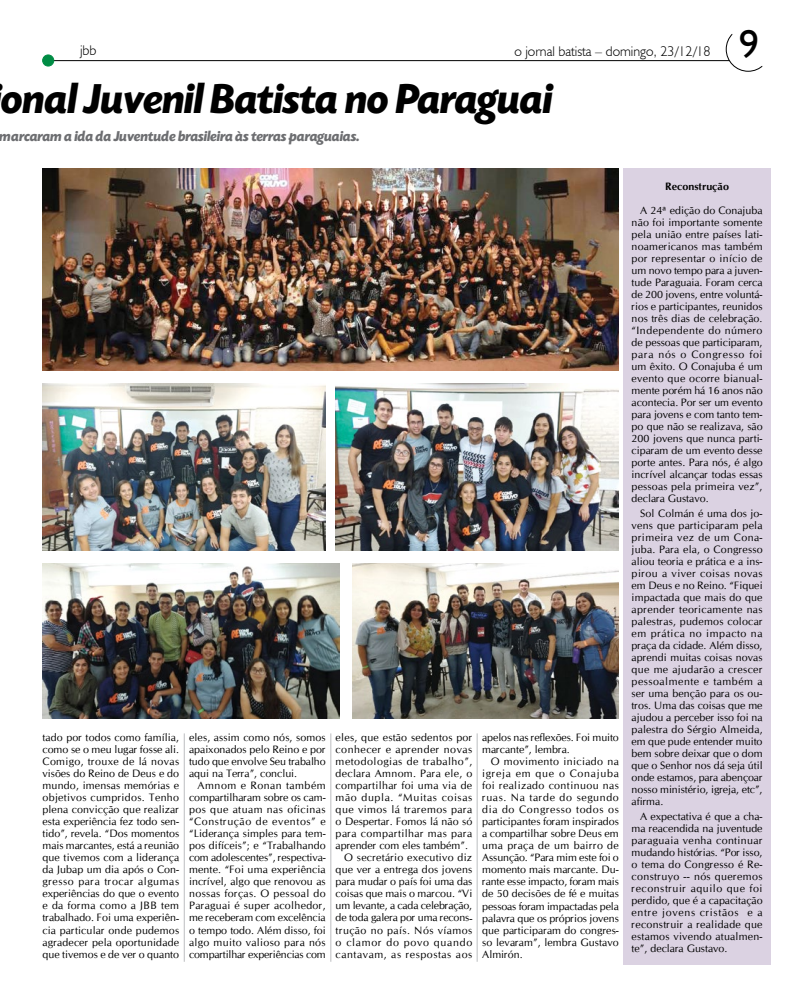
<style>
.page{position:relative;width:808px;height:993px;background:#fff}
.page>*{position:absolute;margin:0;border:0;box-sizing:border-box;transform-origin:0 0}
.t1{font:italic 700 44px "Today SHOP";color:#000}
.t2{font:40px "Humanist 521 BT";color:#000}
.t3{font:italic 700 15px "Today SHOP";color:#6d6e71}
.t4{font:300 14px "Humanist 521 BT";color:#000}
.t5{font:10.7px/12px "Cg Omega";letter-spacing:.01em;color:#000;text-align:justify}
.t6{font:10.7px/12px "Cg Omega";letter-spacing:-.01em;color:#000}
.t7{font:10.7px "Cg Omega";letter-spacing:.04em;color:#000}
.t8{font:10.7px "Cg Omega";letter-spacing:.045em;color:#000}
.t9{font:10.7px "Cg Omega";letter-spacing:.03em;color:#000}
.t10{font:10.7px "Cg Omega";letter-spacing:.05em;color:#000}
.t11{font:10.7px "Cg Omega";letter-spacing:.055em;color:#000}
.t12{font:10.7px "Cg Omega";letter-spacing:.065em;color:#000}
.t13{font:700 10.7px "Cg Omega";color:#000}
</style>
<div class="page">
<hr style="left:50px;top:60px;width:683px;height:1px;background:#000">
<svg style="left:706px;top:34px;width:57px;height:38px"></svg>
<div style="left:43px;top:55px;width:11px;height:11px;background:#008c44;border-radius:50%"></div>
<div style="left:43px;top:55px;width:11px;height:11px;border:1px solid #008c44;border-radius:50%"></div>
<div style="left:624px;top:168px;width:147px;height:796px;background:#dbd2e2"></div>
<hr style="left:184px;top:733px;width:1px;height:228px;background:#bcbec0">
<hr style="left:331px;top:733px;width:1px;height:228px;background:#bcbec0">
<hr style="left:477px;top:733px;width:1px;height:228px;background:#bcbec0">
<img style="left:43px;top:168px;width:575px;height:203px">
<img style="left:353px;top:563px;width:265px;height:155px">
<img style="left:43px;top:563px;width:296px;height:155px">
<img style="left:43px;top:383px;width:283px;height:167px">
<img style="left:335px;top:383px;width:283px;height:167px">
<h3 class="t4" style="left:80px;top:42px;width:18px">jbb</h3>
<h3 class="t4" style="left:514px;top:43px;width:198px">o jornal batista – domingo, 23/12/18</h3>
<h1 class="t1" style="left:1px;top:76px;width:553px">onal Juvenil Batista no Paraguai</h1>
<h3 class="t3" style="left:0;top:128px;width:361px">marcaram a ida da Juventude brasileira às terras paraguaias.</h3>
<h2 class="t2" style="left:739px;top:20px;width:22px">9</h2>
<p class="t5" style="left:43px;top:731px;width:138px">tado por todos como família, como se o meu lugar fosse ali.<br>Comigo, trouxe de lá novas visões do Reino de Deus e do mundo, imensas memórias e objetivos cumpridos. Tenho plena convicção que realizar esta experiência fez todo sen&shy;tido”, revela. “Dos momentos mais marcantes, está a reunião que tivemos com a liderança da Jubap um dia após o Con&shy;gresso para trocar algumas experiências do que o evento e da forma como a JBB tem trabalhado. Foi uma experiên&shy;cia particular onde pudemos agradecer pela oportunidade que tivemos e de ver o quanto</p>
<p class="t5" style="left:189px;top:731px;width:138px">eles, assim como nós, somos apaixonados pelo Reino e por tudo que envolve Seu trabalho aqui na Terra”, conclui.</p>
<p class="t5" style="left:189px;top:779px;width:138px;text-indent:9px">Amnom e Ronan também compartilharam sobre os cam&shy;pos que atuam nas oficinas “Construção de eventos” e “Liderança simples para tem&shy;pos difíceis”; e “Trabalhando com adolescentes”, respectiva&shy;mente. “Foi uma experiência incrível, algo que renovou as nossas forças. O pessoal do Paraguai é super acolhedor, me receberam com excelência o tempo todo. Além disso, foi algo muito valioso para nós compartilhar experiências com</p>
<p class="t5" style="left:336px;top:731px;width:138px">eles, que estão sedentos por</p>
<p class="t8" style="left:336px;top:743px;width:138px">conhecer e aprender novas</p>
<p class="t8" style="left:336px;top:755px;width:138px">metodologias de trabalho”,</p>
<p class="t9" style="left:336px;top:767px;width:138px">declara Amnom. Para ele, o</p>
<p class="t9" style="left:336px;top:779px;width:138px">compartilhar foi uma via de</p>
<p class="t11" style="left:336px;top:791px;width:138px">mão dupla. “Muitas coisas</p>
<p class="t7" style="left:336px;top:803px;width:138px">que vimos lá traremos para</p>
<p class="t5" style="left:336px;top:815px;width:138px">o Despertar. Fomos lá não só</p>
<p class="t7" style="left:336px;top:827px;width:138px">para compartilhar mas para</p>
<p class="t5" style="left:336px;top:839px;width:134px">aprender com eles também”.</p>
<p class="t5" style="left:344px;top:851px;width:130px">O secretário executivo diz</p>
<p class="t5" style="left:336px;top:863px;width:138px">que ver a entrega dos jovens</p>
<p class="t5" style="left:336px;top:875px;width:138px">para mudar o país foi uma das</p>
<p class="t5" style="left:336px;top:887px;width:138px">coisas que mais o marcou. “Vi</p>
<p class="t6" style="left:336px;top:899px;width:138px">um levante, a cada celebração,</p>
<p class="t6" style="left:336px;top:911px;width:138px">de toda galera por uma recons-</p>
<p class="t7" style="left:336px;top:923px;width:138px">trução no país. Nós víamos</p>
<p class="t12" style="left:336px;top:935px;width:138px">o clamor do povo quando</p>
<p class="t10" style="left:336px;top:947px;width:138px">cantavam, as respostas aos</p>
<p class="t6" style="left:482px;top:731px;width:138px">apelos nas reflexões. Foi muito marcante”, lembra.</p>
<p class="t5" style="left:482px;top:755px;width:138px;text-indent:9px">O movimento iniciado na igreja em que o Conajuba foi realizado continuou nas ruas. Na tarde do segundo dia do Congresso todos os participantes foram inspirados a compartilhar sobre Deus em uma praça de um bairro de Assunção. “Para mim este foi o momento mais marcante. Du&shy;rante esse impacto, foram mais de 50 decisões de fé e muitas pessoas foram impactadas pela palavra que os próprios jovens que participaram do congres&shy;so levaram”, lembra Gustavo Almirón.</p>
<p class="t13" style="left:665px;top:179px;width:65px">Reconstrução</p>
<p class="t5" style="left:632px;top:204px;width:133px;text-indent:9px">A 24ª edição do Conajuba não foi importante somente pela união entre países lati&shy;noamericanos mas também por representar o início de um novo tempo para a juven&shy;tude Paraguaia. Foram cerca de 200 jovens, entre voluntá&shy;rios e participantes, reunidos nos três dias de celebração. “Independente do número de pessoas que participaram, para nós o Congresso foi um êxito. O Conajuba é um evento que ocorre bianual&shy;mente porém há 16 anos não acontecia. Por ser um evento para jovens e com tanto tem&shy;po que não se realizava, são 200 jovens que nunca parti&shy;ciparam de um evento desse porte antes. Para nós, é algo incrível alcançar todas essas pessoas pela primeira vez”, declara Gustavo.</p>
<p class="t5" style="left:632px;top:507px;width:133px;text-indent:9px">Sol Colmán é uma dos jo&shy;vens que participaram pela primeira vez de um Cona&shy;juba. Para ela, o Congresso aliou teoria e prática e a ins&shy;pirou a viver coisas novas em Deus e no Reino. “Fiquei impactada que mais do que aprender teoricamente nas palestras, pudemos colocar em prática no impacto na praça da cidade. Além disso, aprendi muitas coisas novas que me ajudarão a crescer pessoalmente e também a ser uma benção para os ou&shy;tros. Uma das coisas que me ajudou a perceber isso foi na palestra do Sérgio Almeida, em que pude entender muito bem sobre deixar que o dom que o Senhor nos dá seja útil onde estamos, para abençoar nosso ministério, igreja, etc”, afirma.</p>
<p class="t5" style="left:632px;top:810px;width:132px;text-indent:9px">A expectativa é que a cha&shy;ma reacendida na juventude paraguaia venha continuar mudando histórias. “Por isso, o tema do Congresso é Re&shy;construyo -- nós queremos reconstruir aquilo que foi perdido, que é a capacitação entre jovens cristãos e a reconstruir a realidade que estamos vivendo atualmen&shy;te”, declara Gustavo.</p>
</div>
